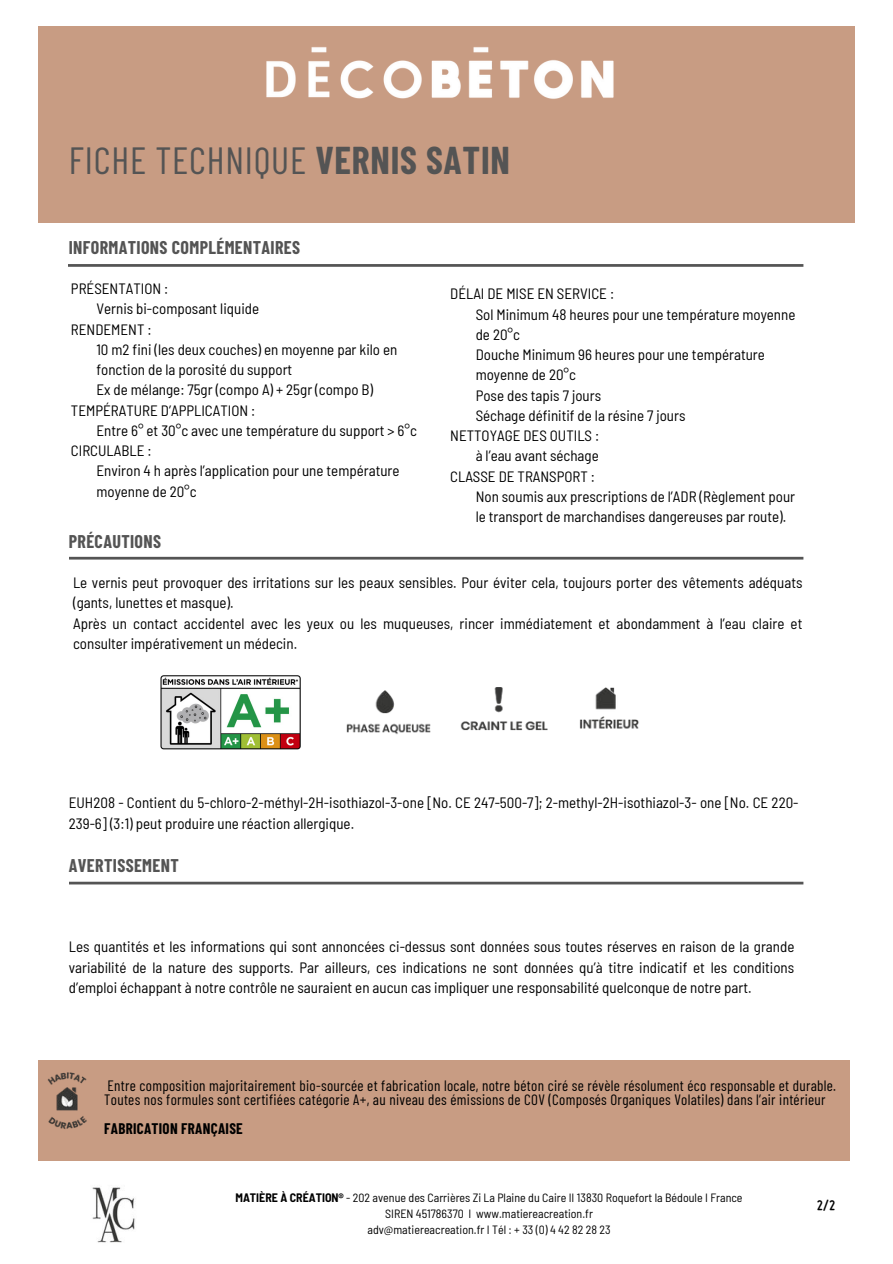
<style>
.page{position:relative;width:893px;height:1264px;background:#fff}
.page>*{position:absolute;margin:0;border:0;box-sizing:border-box;transform-origin:0 0}
.t1{font:37.8px "Barlow Condensed";letter-spacing:.02em;color:#545454}
.t2{font:700 18px "Barlow Condensed";letter-spacing:.02em;color:#545454}
.t3{font:semi-condensed 15px/20.2px "Barlow";color:#000}
.t4{font:15px/14.5px "Barlow Condensed";letter-spacing:.02em;color:#000}
.t5{font:700 15px "Barlow Condensed";letter-spacing:.02em;color:#000}
.t6{font:700 15px "Miso";color:#000}
.t7{font:semi-condensed 12px/16px "Barlow";color:#000;text-align:center}
.s1{font-weight:700}
</style>
<div class="page">
<svg style="left:68px;top:264px;width:735px;height:3px;background:#626262"></svg>
<svg style="left:69px;top:881px;width:734px;height:3px;background:#7d7d7d"></svg>
<div style="left:38px;top:27px;width:816px;height:196px;background:#c89c83"></div>
<img style="left:266px;top:47px;width:348px;height:52px">
<img style="left:161px;top:675px;width:139px;height:74px">
<img style="left:92px;top:1187px;width:43px;height:56px">
<svg style="left:69px;top:557px;width:734px;height:2px"></svg>
<img style="left:460px;top:687px;width:88px;height:44px">
<img style="left:579px;top:687px;width:60px;height:42px">
<img style="left:346px;top:690px;width:85px;height:45px">
<div style="left:38px;top:1059px;width:812px;height:101px;background:#c89c83"></div>
<img style="left:47px;top:1072px;width:40px;height:57px">
<h1 class="t1" style="left:69px;top:134px;width:442px">FICHE TECHNIQUE <span class="s1">VERNIS SATIN</span></h1>
<p class="t2" style="left:69px;top:234px;width:233px">INFORMATIONS COMPLÉMENTAIRES</p>
<p class="t3" style="left:71px;top:277px;width:99px">PRÉSENTATION :</p>
<p class="t3" style="left:96px;top:298px;width:164px">Vernis bi-composant liquide</p>
<p class="t3" style="left:71px;top:318px;width:82px">RENDEMENT :</p>
<p class="t3" style="left:96px;top:338px;width:302px">10 m2 fini (les deux couches) en moyenne par kilo en</p>
<p class="t3" style="left:96px;top:358px;width:197px">fonction de la porosité du support</p>
<p class="t3" style="left:96px;top:379px;width:278px">Ex de mélange: 75gr (compo A) + 25gr (compo B)</p>
<p class="t3" style="left:71px;top:399px;width:186px">TEMPÉRATURE D’APPLICATION :</p>
<p class="t3" style="left:96px;top:419px;width:322px">Entre 6° et 30°c avec une température du support &gt; 6°c</p>
<p class="t3" style="left:71px;top:439px;width:82px">CIRCULABLE :</p>
<p class="t3" style="left:96px;top:459px;width:304px">Environ 4 h après l’application pour une température</p>
<p class="t3" style="left:96px;top:480px;width:102px">moyenne de 20°c</p>
<p class="t2" style="left:69px;top:528px;width:94px">PRÉCAUTIONS</p>
<p class="t3" style="left:450px;top:283px;width:165px">DÉLAI DE MISE EN SERVICE :</p>
<p class="t3" style="left:475px;top:303px;width:321px">Sol Minimum 48 heures pour une température moyenne</p>
<p class="t3" style="left:475px;top:323px;width:46px">de 20°c</p>
<p class="t3" style="left:475px;top:343px;width:291px">Douche Minimum 96 heures pour une température</p>
<p class="t3" style="left:475px;top:364px;width:102px">moyenne de 20°c</p>
<p class="t3" style="left:475px;top:384px;width:127px">Pose des tapis 7 jours</p>
<p class="t3" style="left:475px;top:404px;width:211px">Séchage définitif de la résine 7 jours</p>
<p class="t3" style="left:450px;top:424px;width:150px">NETTOYAGE DES OUTILS :</p>
<p class="t3" style="left:475px;top:445px;width:124px">à l’eau avant séchage</p>
<p class="t3" style="left:450px;top:465px;width:146px">CLASSE DE TRANSPORT :</p>
<p class="t3" style="left:475px;top:485px;width:321px">Non soumis aux prescriptions de l’ADR (Règlement pour</p>
<p class="t3" style="left:475px;top:505px;width:312px">le transport de marchandises dangereuses par route).</p>
<p class="t3" style="left:73px;top:571px;width:730px">Le vernis peut provoquer des irritations sur les peaux sensibles. Pour éviter cela, toujours porter des vêtements adéquats (gants, lunettes et masque).<br>Après un contact accidentel avec les yeux ou les muqueuses, rincer immédiatement et abondamment à l’eau claire et consulter impérativement un médecin.</p>
<p class="t3" style="left:69px;top:791px;width:731px">EUH208 - Contient du 5-chloro-2-méthyl-2H-isothiazol-3-one [No. CE 247-500-7]; 2-methyl-2H-isothiazol-3- one [No. CE 220-<br>239-6] (3:1) peut produire une réaction allergique.</p>
<p class="t2" style="left:69px;top:852px;width:111px">AVERTISSEMENT</p>
<p class="t3" style="left:69px;top:935px;width:727px;text-align:justify">Les quantités et les informations qui sont annoncées ci-dessus sont données sous toutes réserves en raison de la grande variabilité de la nature des supports. Par ailleurs, ces indications ne sont données qu’à titre indicatif et les conditions d’emploi échappant à notre contrôle ne sauraient en aucun cas impliquer une responsabilité quelconque de notre part.</p>
<p class="t4" style="left:104px;top:1076px;width:733px">Entre composition majoritairement bio-sourcée et fabrication locale, notre béton ciré se révèle résolument éco responsable et durable.<br>Toutes nos formules sont certifiées catégorie A+, au niveau des émissions de COV (Composés Organiques Volatiles) dans l’air intérieur</p>
<p class="t5" style="left:104px;top:1118px;width:140px">FABRICATION FRANÇAISE</p>
<p class="t7" style="left:235px;top:1188px;width:508px"><span class="s1">MATIÈRE À CRÉATION®</span> - 202 avenue des Carrières Zi La Plaine du Caire II 13830 Roquefort la Bédoule I France<br>SIREN 451786370 I www.matiereacreation.fr<br>adv@matiereacreation.fr I Tél : + 33 (0) 4 42 82 28 23</p>
<p class="t6" style="left:816px;top:1196px;width:20px">2/2</p>
</div>
